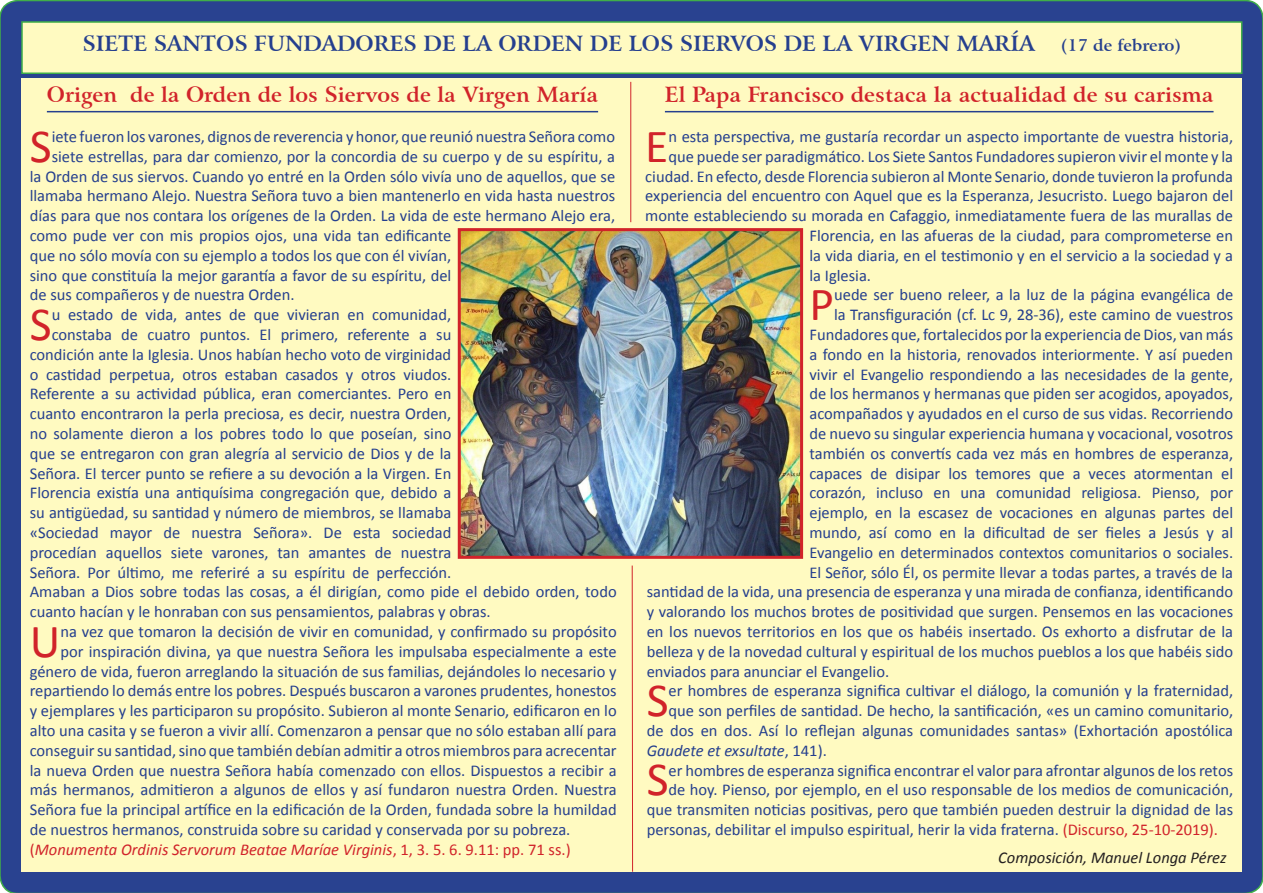
<style>
.page{position:relative;width:1263px;height:893px;background:#294290}
.page>*{position:absolute;margin:0;border:0;box-sizing:border-box;transform-origin:0 0}
.t1{font:47.7px "Calibri";color:#d1232a}
.t2{font:700 21px "Arrus BT";color:#d1232a}
.t3{font:700 21px "Arrus BT";color:#253f8e}
.t4{font:16.5px "Calibri";color:#253f8e}
.t5{font:italic 16.5px "Calibri";color:#d1232a}
.t6{font:italic 16.5px "Calibri";color:#231f20}
.t7{font:italic 16.5px "Calibri";color:#253f8e}
.t8{font:700 16.5px "Arrus BT";color:#253f8e}
.s1{font-style:normal}
.s2{color:#d1232a}
</style>
<div class="page">
<div style="left:22px;top:22px;width:1220px;height:51px;background:#fffac1"></div>
<div style="left:21px;top:21px;width:1221px;height:53px;border:2px solid #40ae49"></div>
<div style="left:21px;top:78px;width:1221px;height:794px;background:#fffac1"></div>
<hr style="left:47px;top:111px;width:551px;height:1px;background:#253f8e">
<hr style="left:665px;top:111px;width:548px;height:1px;background:#253f8e">
<img style="left:462px;top:232px;width:337px;height:323px">
<div style="left:458px;top:228px;width:345px;height:331px;border:3px solid #d1232a"></div>
<hr style="left:630px;top:82px;width:1px;height:140px;background:#d1232a">
<hr style="left:632px;top:566px;width:1px;height:306px;background:#d1232a">
<p class="t3" style="left:82px;top:30px;width:954px">SIETE SANTOS FUNDADORES DE LA ORDEN DE LOS SIERVOS DE LA VIRGEN MARÍA</p>
<p class="t8" style="left:1061px;top:35px;width:122px">(17 de febrero)</p>
<p class="t2" style="left:47px;top:82px;width:553px">Origen de la Orden de los Siervos de la Virgen María</p>
<p class="t1" style="left:30px;top:116px;width:23px">S</p>
<p class="t4" style="left:52px;top:126px;width:565px">iete fueron los varones, dignos de reverencia y honor, que reunió nuestra Señora como</p>
<p class="t2" style="left:665px;top:82px;width:550px">El Papa Francisco destaca la actualidad de su carisma</p>
<p class="t1" style="left:645px;top:116px;width:25px">E</p>
<p class="t4" style="left:668px;top:126px;width:566px">n esta perspectiva, me gustaría recordar un aspecto importante de vuestra historia,</p>
<p class="t4" style="left:668px;top:146px;width:566px">que puede ser paradigmático. Los Siete Santos Fundadores supieron vivir el monte y la</p>
<p class="t4" style="left:645px;top:166px;width:589px">ciudad. En efecto, desde Florencia subieron al Monte Senario, donde tuvieron la profunda</p>
<p class="t4" style="left:645px;top:186px;width:589px">experiencia del encuentro con Aquel que es la Esperanza, Jesucristo. Luego bajaron del</p>
<p class="t4" style="left:645px;top:205px;width:589px">monte estableciendo su morada en Cafaggio, inmediatamente fuera de las murallas de</p>
<p class="t4" style="left:809px;top:225px;width:425px">Florencia, en las afueras de la ciudad, para comprometerse en</p>
<p class="t4" style="left:809px;top:245px;width:425px">la vida diaria, en el testimonio y en el servicio a la sociedad y a</p>
<p class="t4" style="left:809px;top:265px;width:63px">la Iglesia.</p>
<p class="t1" style="left:809px;top:274px;width:26px">P</p>
<p class="t4" style="left:834px;top:285px;width:401px">uede ser bueno releer, a la luz de la página evangélica de</p>
<p class="t4" style="left:52px;top:146px;width:565px">siete estrellas, para dar comienzo, por la concordia de su cuerpo y de su espíritu, a</p>
<p class="t4" style="left:30px;top:166px;width:587px">la Orden de sus siervos. Cuando yo entré en la Orden sólo vivía uno de aquellos, que se</p>
<p class="t4" style="left:30px;top:186px;width:587px">llamaba hermano Alejo. Nuestra Señora tuvo a bien mantenerlo en vida hasta nuestros</p>
<p class="t4" style="left:30px;top:205px;width:587px">días para que nos contara los orígenes de la Orden. La vida de este hermano Alejo era,</p>
<p class="t4" style="left:30px;top:225px;width:423px">como pude ver con mis propios ojos, una vida tan edificante</p>
<p class="t4" style="left:30px;top:245px;width:423px">que no sólo movía con su ejemplo a todos los que con él vivían,</p>
<p class="t4" style="left:30px;top:265px;width:423px">sino que constituía la mejor garantía a favor de su espíritu, del</p>
<p class="t4" style="left:30px;top:285px;width:266px">de sus compañeros y de nuestra Orden.</p>
<p class="t1" style="left:30px;top:294px;width:23px">S</p>
<p class="t4" style="left:52px;top:304px;width:401px">u estado de vida, antes de que vivieran en comunidad,</p>
<p class="t4" style="left:834px;top:304px;width:401px">la Transfiguración (cf. Lc 9, 28-36), este camino de vuestros</p>
<p class="t4" style="left:809px;top:324px;width:425px">Fundadores que, fortalecidos por la experiencia de Dios, van más</p>
<p class="t4" style="left:809px;top:344px;width:425px">a fondo en la historia, renovados interiormente. Y así pueden</p>
<p class="t4" style="left:809px;top:364px;width:425px">vivir el Evangelio respondiendo a las necesidades de la gente,</p>
<p class="t4" style="left:809px;top:384px;width:425px">de los hermanos y hermanas que piden ser acogidos, apoyados,</p>
<p class="t4" style="left:809px;top:403px;width:425px">acompañados y ayudados en el curso de sus vidas. Recorriendo</p>
<p class="t4" style="left:809px;top:423px;width:425px">de nuevo su singular experiencia humana y vocacional, vosotros</p>
<p class="t4" style="left:809px;top:443px;width:425px">también os convertís cada vez más en hombres de esperanza,</p>
<p class="t4" style="left:809px;top:463px;width:425px">capaces de disipar los temores que a veces atormentan el</p>
<p class="t4" style="left:809px;top:483px;width:425px">corazón, incluso en una comunidad religiosa. Pienso, por</p>
<p class="t4" style="left:809px;top:502px;width:425px">ejemplo, en la escasez de vocaciones en algunas partes del</p>
<p class="t4" style="left:809px;top:522px;width:425px">mundo, así como en la dificultad de ser fieles a Jesús y al</p>
<p class="t4" style="left:809px;top:542px;width:425px">Evangelio en determinados contextos comunitarios o sociales.</p>
<p class="t4" style="left:809px;top:562px;width:425px">El Señor, sólo Él, os permite llevar a todas partes, a través de la</p>
<p class="t4" style="left:647px;top:582px;width:588px">santidad de la vida, una presencia de esperanza y una mirada de confianza, identificando</p>
<p class="t4" style="left:647px;top:601px;width:588px">y valorando los muchos brotes de positividad que surgen. Pensemos en las vocaciones</p>
<p class="t4" style="left:647px;top:621px;width:588px">en los nuevos territorios en los que os habéis insertado. Os exhorto a disfrutar de la</p>
<p class="t4" style="left:647px;top:641px;width:588px">belleza y de la novedad cultural y espiritual de los muchos pueblos a los que habéis sido</p>
<p class="t4" style="left:647px;top:661px;width:244px">enviados para anunciar el Evangelio.</p>
<p class="t1" style="left:647px;top:670px;width:23px">S</p>
<p class="t4" style="left:669px;top:681px;width:566px">er hombres de esperanza significa cultivar el diálogo, la comunión y la fraternidad,</p>
<p class="t4" style="left:52px;top:324px;width:401px">constaba de cuatro puntos. El primero, referente a su</p>
<p class="t4" style="left:30px;top:344px;width:423px">condición ante la Iglesia. Unos habían hecho voto de virginidad</p>
<p class="t4" style="left:30px;top:364px;width:423px">o castidad perpetua, otros estaban casados y otros viudos.</p>
<p class="t4" style="left:30px;top:384px;width:423px">Referente a su actividad pública, eran comerciantes. Pero en</p>
<p class="t4" style="left:30px;top:403px;width:423px">cuanto encontraron la perla preciosa, es decir, nuestra Orden,</p>
<p class="t4" style="left:30px;top:423px;width:423px">no solamente dieron a los pobres todo lo que poseían, sino</p>
<p class="t4" style="left:30px;top:443px;width:423px">que se entregaron con gran alegría al servicio de Dios y de la</p>
<p class="t4" style="left:30px;top:463px;width:423px">Señora. El tercer punto se refiere a su devoción a la Virgen. En</p>
<p class="t4" style="left:30px;top:483px;width:423px">Florencia existía una antiquísima congregación que, debido a</p>
<p class="t4" style="left:30px;top:502px;width:423px">su antigüedad, su santidad y número de miembros, se llamaba</p>
<p class="t4" style="left:30px;top:522px;width:423px">«Sociedad mayor de nuestra Señora». De esta sociedad</p>
<p class="t4" style="left:30px;top:542px;width:423px">procedían aquellos siete varones, tan amantes de nuestra</p>
<p class="t4" style="left:30px;top:562px;width:423px">Señora. Por último, me referiré a su espíritu de perfección.</p>
<p class="t4" style="left:30px;top:582px;width:588px">Amaban a Dios sobre todas las cosas, a él dirigían, como pide el debido orden, todo</p>
<p class="t4" style="left:30px;top:601px;width:462px">cuanto hacían y le honraban con sus pensamientos, palabras y obras.</p>
<p class="t1" style="left:30px;top:611px;width:32px">U</p>
<p class="t4" style="left:60px;top:621px;width:558px">na vez que tomaron la decisión de vivir en comunidad, y confirmado su propósito</p>
<p class="t4" style="left:60px;top:641px;width:558px">por inspiración divina, ya que nuestra Señora les impulsaba especialmente a este</p>
<p class="t4" style="left:30px;top:661px;width:588px">género de vida, fueron arreglando la situación de sus familias, dejándoles lo necesario y</p>
<p class="t4" style="left:30px;top:681px;width:588px">repartiendo lo demás entre los pobres. Después buscaron a varones prudentes, honestos</p>
<p class="t4" style="left:30px;top:700px;width:588px">y ejemplares y les participaron su propósito. Subieron al monte Senario, edificaron en lo</p>
<p class="t4" style="left:30px;top:720px;width:588px">alto una casita y se fueron a vivir allí. Comenzaron a pensar que no sólo estaban allí para</p>
<p class="t4" style="left:30px;top:740px;width:588px">conseguir su santidad, sino que también debían admitir a otros miembros para acrecentar</p>
<p class="t4" style="left:30px;top:760px;width:588px">la nueva Orden que nuestra Señora había comenzado con ellos. Dispuestos a recibir a</p>
<p class="t4" style="left:30px;top:780px;width:588px">más hermanos, admitieron a algunos de ellos y así fundaron nuestra Orden. Nuestra</p>
<p class="t4" style="left:30px;top:799px;width:588px">Señora fue la principal artífice en la edificación de la Orden, fundada sobre la humildad</p>
<p class="t4" style="left:30px;top:819px;width:542px">de nuestros hermanos, construida sobre su caridad y conservada por su pobreza.</p>
<p class="t5" style="left:30px;top:838px;width:542px"><span class="s1">(</span>Monumenta Ordinis Servorum Beatae Maríae Virginis<span class="s1">, 1, 3. 5. 6. 9.11: pp. 71 ss.)</span></p>
<p class="t4" style="left:669px;top:700px;width:566px">que son perfiles de santidad. De hecho, la santificación, «es un camino comunitario,</p>
<p class="t4" style="left:647px;top:720px;width:588px">de dos en dos. Así lo reflejan algunas comunidades santas» (Exhortación apostólica</p>
<p class="t7" style="left:647px;top:739px;width:182px">Gaudete et exsultate<span class="s1">, 141).</span></p>
<p class="t1" style="left:647px;top:749px;width:23px">S</p>
<p class="t4" style="left:669px;top:760px;width:566px">er hombres de esperanza significa encontrar el valor para afrontar algunos de los retos</p>
<p class="t4" style="left:669px;top:780px;width:566px">de hoy. Pienso, por ejemplo, en el uso responsable de los medios de comunicación,</p>
<p class="t4" style="left:647px;top:799px;width:588px">que transmiten noticias positivas, pero que también pueden destruir la dignidad de las</p>
<p class="t4" style="left:647px;top:819px;width:573px">personas, debilitar el impulso espiritual, herir la vida fraterna. <span class="s2">(Discurso, 25-10-2019).</span></p>
<p class="t6" style="left:998px;top:846px;width:230px">Composición, Manuel Longa Pérez</p>
</div>
